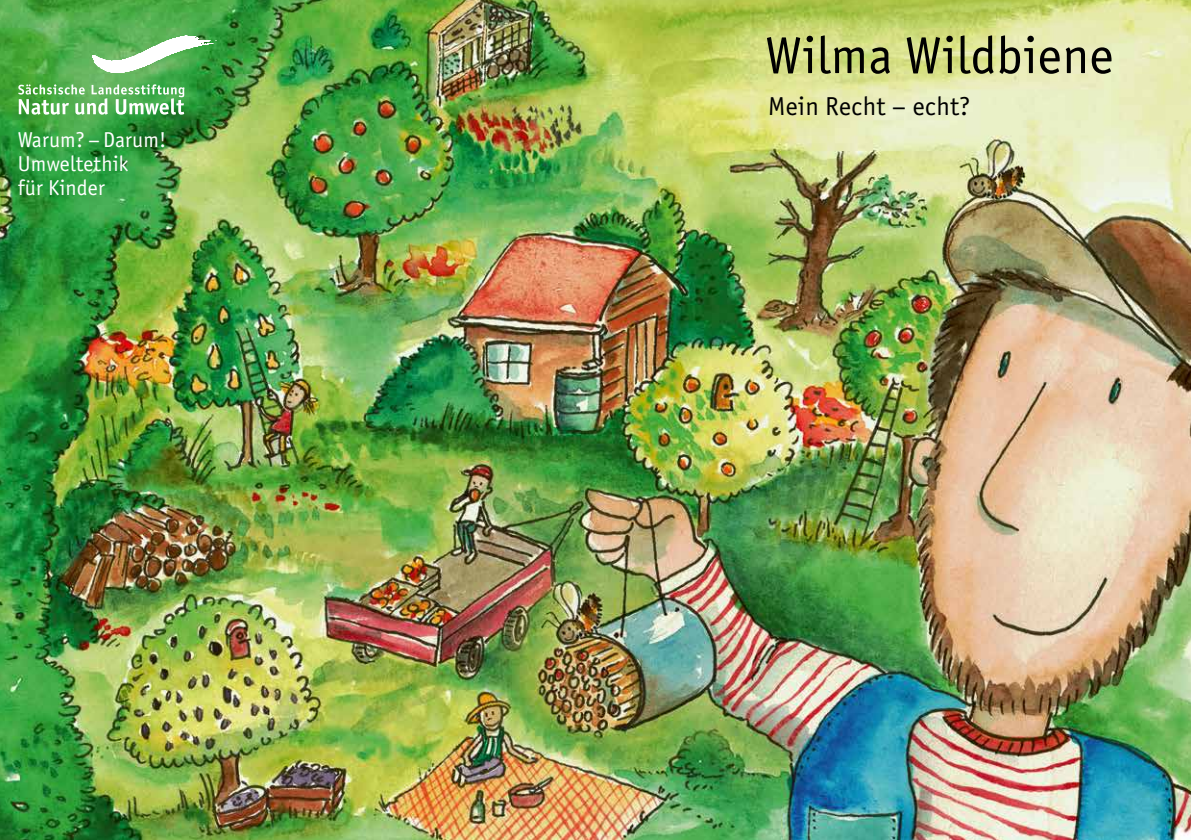
<style>
.page{position:relative;width:1191px;height:840px;background:#fff}
.page>*{position:absolute;margin:0;border:0;box-sizing:border-box;transform-origin:0 0}
.t1{font:52px "Officina Sans E";letter-spacing:.005em;color:#000}
.t2{font:26px "Officina Sans E";letter-spacing:.005em;color:#000}
.t3{font:21.6px/24px "Officina Sans E";letter-spacing:.005em;color:#fff}
</style>
<div class="page">
<img style="left:0;top:0;width:1191px;height:839px">
<svg style="left:18px;top:84px;width:167px;height:31px"></svg>
<img style="left:92px;top:34px;width:137px;height:38px">
<p class="t3" style="left:18px;top:128px;width:150px">Warum? – Darum!<br>Umweltethik<br>für Kinder</p>
<h1 class="t1" style="left:765px;top:26px;width:350px">Wilma Wildbiene</h1>
<p class="t2" style="left:768px;top:91px;width:204px">Mein Recht – echt?</p>
</div>
